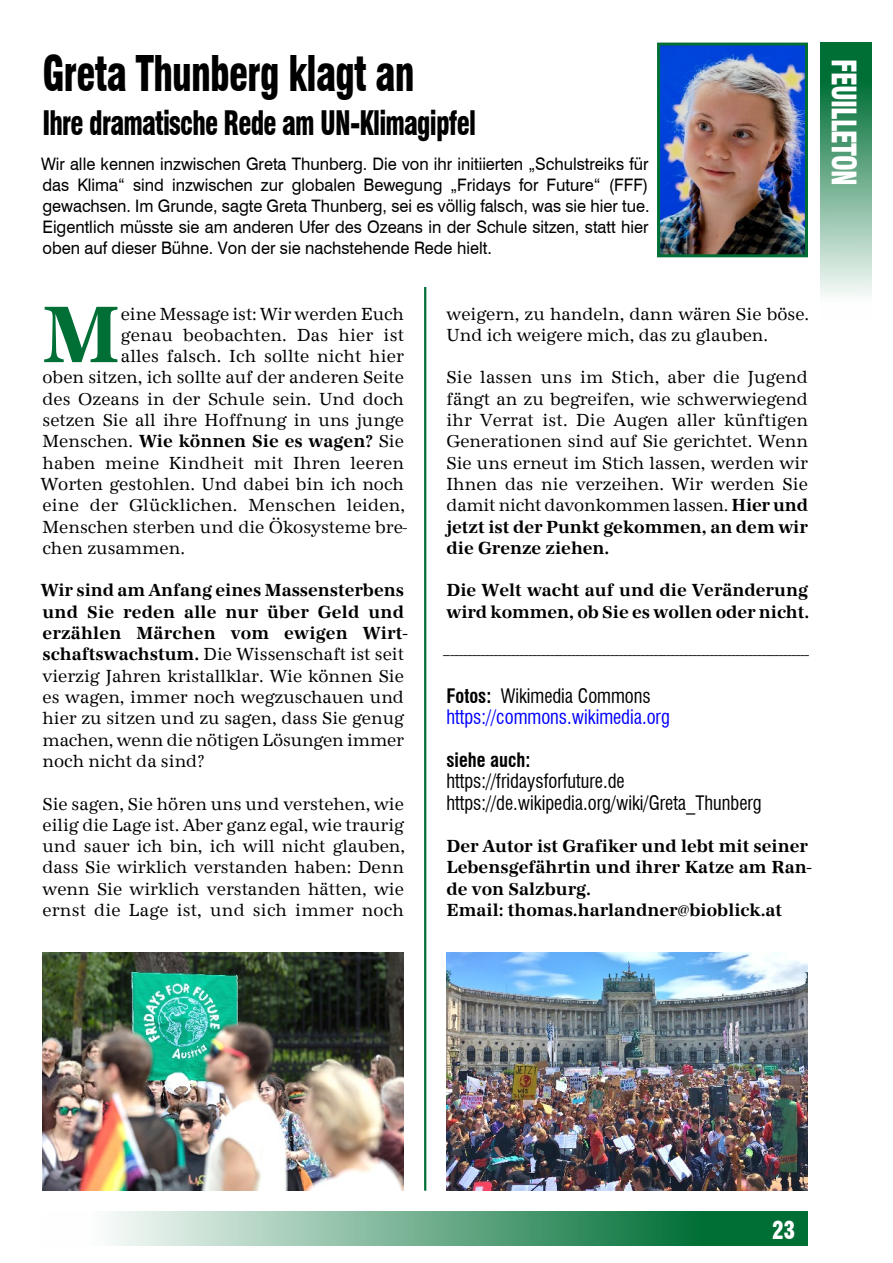
<style>
.page{position:relative;width:893px;height:1263px;background:#fff}
.page>*{position:absolute;margin:0;border:0;box-sizing:border-box;transform-origin:0 0}
.t1{font:700 82.95px "Antiqua Std";color:#006f36;scale:.95 1}
.t2{font:900 condensed 48px "Swiss 721 BT";letter-spacing:-.02em;color:#000;scale:.8 1}
.t3{font:900 condensed 33px "Swiss 721 BT";letter-spacing:-.03em;color:#000;scale:.8 1}
.t4{font:900 condensed 33px "Swiss 721 BT";letter-spacing:-.03em;color:#fff;scale:.8 1}
.t5{font:900 condensed 24px "Swiss 721 BT";color:#fff;scale:.91 1}
.t6{font:condensed 19.5px/21.3px "Swiss 721 BT";color:#000;scale:.95 1}
.t7{font:condensed 19.5px/21.3px "Swiss 721 BT";color:#00f;scale:.95 1}
.t8{font:700 condensed 19.5px "Swiss 721 BT";color:#000;scale:.95 1}
.t9{font:18px/21.3px "Antiqua Std";color:#000;scale:.95 1}
.t10{font:700 18px/21.3px "Antiqua Std";color:#000;scale:.95 1}
.t11{font:17.25px/21px "Swiss 721 BT";color:#000;text-align:justify;scale:.95 1}
.s1{font-weight:400}
.s2{font-weight:700}
.s3{font-weight:700;color:#000}
.s4{color:#000}
</style>
<div class="page">
<svg style="left:109px;top:1212px;width:699px;height:34px;background:#67a987"></svg>
<svg style="left:821px;top:43px;width:51px;height:253px;background:#67a987"></svg>
<svg style="left:424px;top:287px;width:3px;height:904px;background:#3f9267"></svg>
<img style="left:661px;top:47px;width:143px;height:206px">
<div style="left:657px;top:43px;width:151px;height:214px;border:3px solid #006f36"></div>
<img style="left:43px;top:952px;width:361px;height:239px">
<img style="left:446px;top:952px;width:362px;height:239px">
<h2 class="t2" style="left:43px;top:54px;width:467px">Greta Thunberg klagt an</h2>
<h3 class="t3" style="left:43px;top:110px;width:544px">Ihre dramatische Rede am UN-Klimagipfel</h3>
<p class="t11" style="left:41px;top:155px;width:642px">Wir alle kennen inzwischen Greta Thunberg. Die von ihr initiierten „Schulstreiks für das Klima“ sind inzwischen zur globalen Bewegung „Fridays for Future“ (FFF) gewachsen. Im Grunde, sagte Greta Thunberg, sei es völlig falsch, was sie hier tue.<br>Eigentlich müsste sie am anderen Ufer des Ozeans in der Schule sitzen, statt hier oben auf dieser Bühne. Von der sie nachstehende Rede hielt.</p>
<h3 class="t4" style="left:857px;top:59px;width:160px;rotate:90deg">FEUILLETON</h3>
<h1 class="t1" style="left:43px;top:286px;width:84px">M</h1>
<p class="t9" style="left:121px;top:303px;width:300px">eine Message ist: Wir werden Euch</p>
<p class="t9" style="left:121px;top:324px;width:300px">genau beobachten. Das hier ist</p>
<p class="t9" style="left:121px;top:346px;width:300px">alles falsch. Ich sollte nicht hier</p>
<p class="t9" style="left:43px;top:367px;width:382px">oben sitzen, ich sollte auf der anderen Seite</p>
<p class="t9" style="left:43px;top:388px;width:382px">des Ozeans in der Schule sein. Und doch</p>
<p class="t9" style="left:43px;top:410px;width:382px">setzen Sie all ihre Hoffnung in uns junge</p>
<p class="t10" style="left:43px;top:431px;width:382px"><span class="s1">Menschen.</span> Wie können Sie es wagen? <span class="s1">Sie</span></p>
<p class="t9" style="left:43px;top:452px;width:382px">haben meine Kindheit mit Ihren leeren</p>
<p class="t9" style="left:41px;top:474px;width:384px">Worten gestohlen. Und dabei bin ich noch</p>
<p class="t9" style="left:43px;top:495px;width:383px">eine der Glücklichen. Menschen leiden,</p>
<p class="t9" style="left:43px;top:516px;width:385px">Menschen sterben und die Ökosysteme bre-</p>
<p class="t9" style="left:43px;top:537px;width:152px">chen zusammen.</p>
<p class="t9" style="left:41px;top:580px;width:388px"><span class="s2">Wir sind am Anfang eines Massensterbens und Sie reden alle nur über Geld und erzählen Märchen vom ewigen Wirt&shy;schaftswachstum.</span> Die Wissenschaft ist seit vierzig Jahren kristallklar. Wie können Sie es wagen, immer noch wegzuschauen und hier zu sitzen und zu sagen, dass Sie genug machen, wenn die nötigen Lösungen immer noch nicht da sind?</p>
<p class="t9" style="left:43px;top:793px;width:383px;text-align:justify">Sie sagen, Sie hören uns und verstehen, wie eilig die Lage ist. Aber ganz egal, wie traurig und sauer ich bin, ich will nicht glauben, dass Sie wirklich verstanden haben: Denn wenn Sie wirklich verstanden hätten, wie ernst die Lage ist, und sich immer noch</p>
<p class="t9" style="left:446px;top:303px;width:383px">weigern, zu handeln, dann wären Sie böse.<br>Und ich weigere mich, das zu glauben.</p>
<p class="t9" style="left:446px;top:367px;width:382px;text-align:justify">Sie lassen uns im Stich, aber die Jugend fängt an zu begreifen, wie schwerwiegend ihr Verrat ist. Die Augen aller künftigen Generationen sind auf Sie gerichtet. Wenn Sie uns erneut im Stich lassen, werden wir Ihnen das nie verzeihen. Wir werden Sie damit nicht davonkommen lassen. <span class="s2">Hier und jetzt ist der Punkt gekommen, an dem wir die Grenze ziehen.</span></p>
<p class="t10" style="left:446px;top:580px;width:383px">Die Welt wacht auf und die Veränderung wird kommen, ob Sie es wollen oder nicht.</p>
<p class="t9" style="left:442px;top:644px;width:388px">–-----------------------------------------------------------------------------------</p>
<p class="t7" style="left:446px;top:687px;width:237px"><span class="s3">Fotos:</span> <span class="s4">Wikimedia Commons </span>https://commons.wikimedia.org</p>
<p class="t8" style="left:446px;top:752px;width:90px">siehe auch:</p>
<p class="t6" style="left:446px;top:772px;width:333px">https://fridaysforfuture.de https://de.wikipedia.org/wiki/Greta_Thunberg</p>
<p class="t10" style="left:446px;top:835px;width:386px">Der Autor ist Grafiker und lebt mit seiner Lebensgefährtin und ihrer Katze am Ran&shy;de von Salzburg.<br>Email: thomas.harlandner@bioblick.at</p>
<h3 class="t5" style="left:772px;top:1221px;width:27px">23</h3>
</div>
